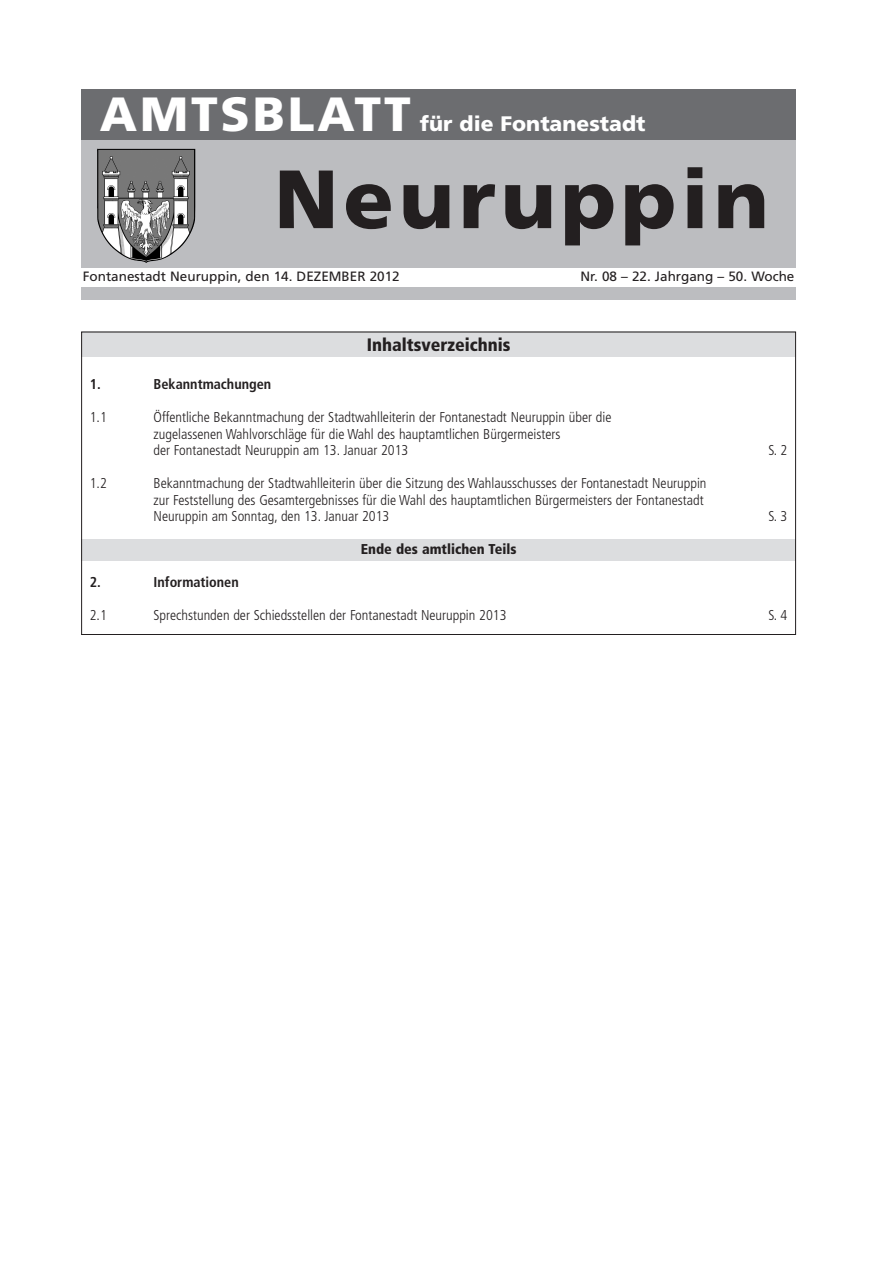
<style>
.page{position:relative;width:893px;height:1263px;background:#fff}
.page>*{position:absolute;margin:0;border:0;box-sizing:border-box;transform-origin:0 0}
.t1{font:900 82.5px "Frutiger";letter-spacing:.06em;color:#231f20}
.t2{font:900 48px "Frutiger";letter-spacing:.06em;color:#fff}
.t3{font:900 21px "Frutiger";color:#fff}
.t4{font:900 condensed 18px "Frutiger";color:#231f20}
.t5{font:300 condensed 14.25px/16.5px "Frutiger";color:#231f20}
.t6{font:700 condensed 14.25px "Frutiger";color:#231f20}
.t7{font:900 condensed 14.25px "Frutiger";color:#231f20}
.t8{font:13.5px "Frutiger";color:#231f20}
</style>
<div class="page">
<div style="left:81px;top:539px;width:715px;height:22px;background:#dcdddf"></div>
<div style="left:81px;top:89px;width:715px;height:51px;background:#6c6d70"></div>
<div style="left:81px;top:140px;width:715px;height:128px;background:#bcbdc0"></div>
<img style="left:173px;top:149px;width:22px;height:105px">
<div style="left:81px;top:287px;width:715px;height:12px;background:#bcbdc0"></div>
<div style="left:81px;top:332px;width:715px;height:25px;background:#dcdddf"></div>
<h2 class="t2" style="left:100px;top:95px;width:312px">AMTSBLATT</h2>
<h3 class="t3" style="left:420px;top:115px;width:227px">für die Fontanestadt</h3>
<h1 class="t1" style="left:274px;top:166px;width:496px">Neuruppin</h1>
<p class="t8" style="left:83px;top:271px;width:318px">Fontanestadt Neuruppin, den 14. DEZEMBER 2012</p>
<p class="t8" style="left:580px;top:271px;width:216px">Nr. 08 – 22. Jahrgang – 50. Woche</p>
<p class="t4" style="left:367px;top:337px;width:145px">Inhaltsverzeichnis</p>
<p class="t6" style="left:90px;top:378px;width:13px">1.</p>
<p class="t6" style="left:153px;top:378px;width:119px">Bekanntmachungen</p>
<p class="t5" style="left:90px;top:410px;width:19px">1.1</p>
<p class="t5" style="left:153px;top:410px;width:459px">Öffentliche Bekanntmachung der Stadtwahlleiterin der Fontanestadt Neuruppin über die zugelassenen Wahlvorschläge für die Wahl des hauptamtlichen Bürgermeisters<br>der Fontanestadt Neuruppin am 13. Januar 2013</p>
<p class="t5" style="left:90px;top:476px;width:19px">1.2</p>
<p class="t5" style="left:153px;top:476px;width:554px">Bekanntmachung der Stadtwahlleiterin über die Sitzung des Wahlausschusses der Fontanestadt Neuruppin zur Feststellung des Gesamtergebnisses für die Wahl des hauptamtlichen Bürgermeisters der Fontanestadt<br>Neuruppin am Sonntag, den 13. Januar 2013</p>
<p class="t7" style="left:361px;top:543px;width:157px">Ende des amtlichen Teils</p>
<p class="t5" style="left:768px;top:443px;width:21px">S. 2</p>
<p class="t5" style="left:768px;top:509px;width:21px">S. 3</p>
<p class="t6" style="left:90px;top:576px;width:13px">2.</p>
<p class="t6" style="left:153px;top:576px;width:87px">Informationen</p>
<p class="t5" style="left:90px;top:608px;width:19px">2.1</p>
<p class="t5" style="left:153px;top:608px;width:354px">Sprechstunden der Schiedsstellen der Fontanestadt Neuruppin 2013</p>
<p class="t5" style="left:768px;top:608px;width:21px">S. 4</p>
</div>
